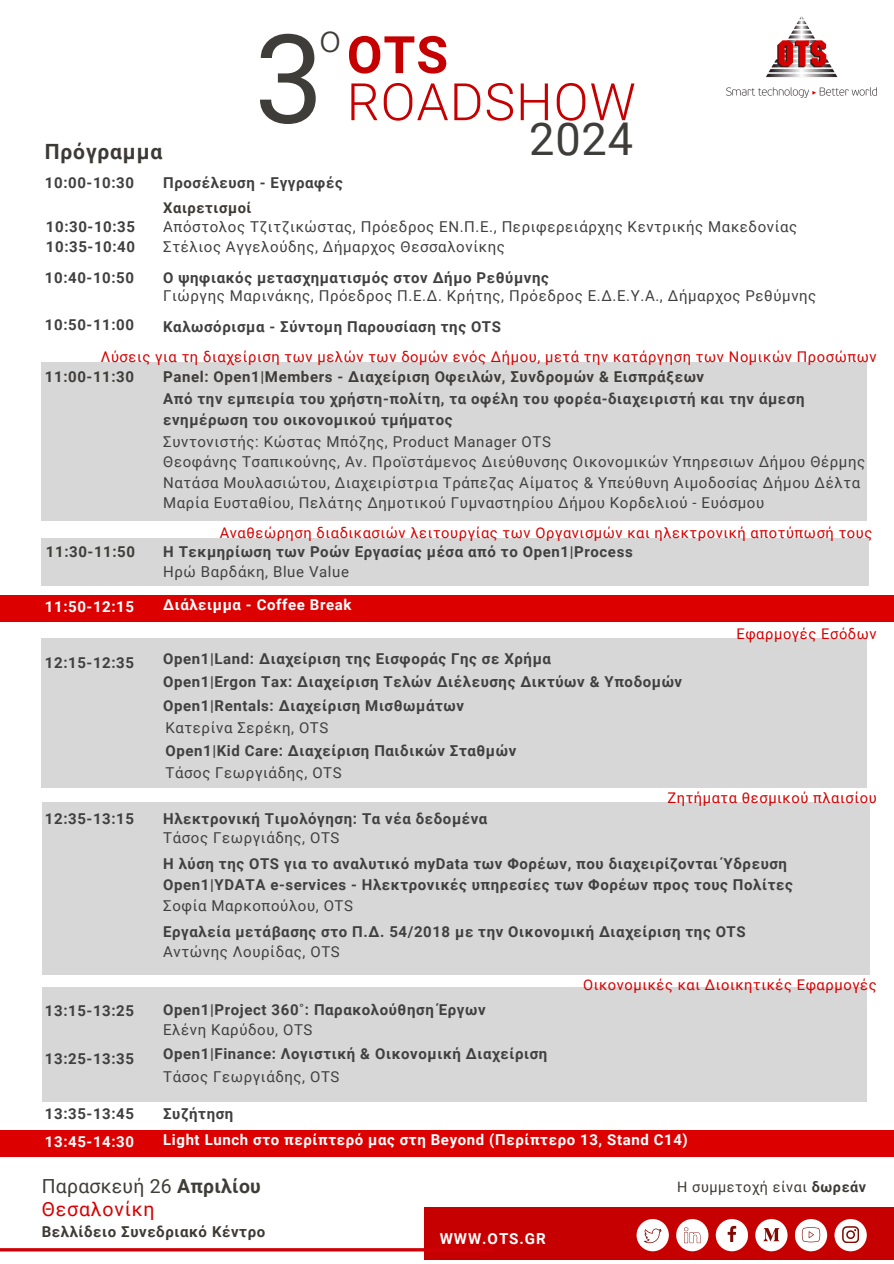
<style>
.page{position:relative;width:894px;height:1264px;background:#fff}
.page>*{position:absolute;margin:0;border:0;box-sizing:border-box;transform-origin:0 0}
.t1{font:123.45px "Roboto";color:#3e3d39}
.t2{font:300 51.6px "Roboto";letter-spacing:.02em;color:#c60000}
.t3{font:700 51.6px "Roboto";color:#c60000}
.t4{font:45.15px "Roboto";color:#3e3d39}
.t5{font:300 38.4px "Roboto";color:#3e3d39}
.t6{font:700 21px "Roboto";letter-spacing:.04em;color:#3d3935}
.t7{font:19.5px "Roboto";letter-spacing:.04em;color:#d70000}
.t8{font:19.35px "Roboto";letter-spacing:.015em;color:#3e3d39}
.t9{font:700 15.15px "Roboto";letter-spacing:.06em;color:#fff}
.t10{font:700 15px/20.2px "Roboto";letter-spacing:.04em;color:#404040}
.t11{font:15px "Roboto";letter-spacing:.04em;color:#404040}
.t12{font:700 15px "Roboto";letter-spacing:.04em;color:#fff}
.t13{font:700 15px "Roboto";letter-spacing:.04em;color:#3e3d39}
.t14{font:700 15px "Roboto";letter-spacing:.04em;color:#3d3935}
.t15{font:14.7px "Roboto";letter-spacing:.04em;color:#d70000}
.t16{font:700 14.7px "Roboto";letter-spacing:.04em;color:#3d3935}
.t17{font:14.4px "Roboto";letter-spacing:.04em;color:#3d3935}
.s1{font-weight:700}
</style>
<div class="page">
<div style="left:424px;top:1207px;width:469px;height:52px;background:#c60000"></div>
<div style="left:834px;top:1218px;width:32px;height:33px;background:#fff;border-radius:50%"></div>
<svg style="left:842px;top:1226px;width:16px;height:16px"></svg>
<div style="left:715px;top:1218px;width:32px;height:33px;background:#fff;border-radius:50%"></div>
<svg style="left:727px;top:1225px;width:8px;height:16px"></svg>
<div style="left:636px;top:1218px;width:32px;height:33px;background:#fff;border-radius:50%"></div>
<svg style="left:644px;top:1228px;width:17px;height:15px"></svg>
<div style="left:676px;top:1218px;width:32px;height:33px;background:#fff;border-radius:50%"></div>
<svg style="left:684px;top:1227px;width:16px;height:16px"></svg>
<div style="left:755px;top:1218px;width:32px;height:33px;background:#fff;border-radius:50%"></div>
<svg style="left:763px;top:1228px;width:16px;height:13px"></svg>
<svg style="left:794px;top:1218px;width:32px;height:33px"></svg>
<svg style="left:801px;top:1227px;width:18px;height:15px"></svg>
<img style="left:726px;top:16px;width:150px;height:81px">
<hr style="left:0;top:1248px;width:492px;height:3px;background:#cf0007">
<div style="left:42px;top:638px;width:824px;height:150px;background:#d8d7d8"></div>
<div style="left:42px;top:801px;width:826px;height:173px;background:#d8d7d8"></div>
<div style="left:0;top:595px;width:893px;height:27px;background:#d00"></div>
<div style="left:0;top:1129px;width:893px;height:27px;background:#d00"></div>
<div style="left:42px;top:362px;width:824px;height:158px;background:#d8d7d8"></div>
<div style="left:42px;top:538px;width:826px;height:48px;background:#d8d7d8"></div>
<div style="left:42px;top:987px;width:824px;height:114px;background:#d8d7d8"></div>
<p class="t1" style="left:254px;top:8px;width:71px">3</p>
<p class="t5" style="left:319px;top:17px;width:23px">ο</p>
<p class="t3" style="left:347px;top:25px;width:103px">OTS</p>
<p class="t2" style="left:347px;top:72px;width:290px">ROADSHOW</p>
<p class="t4" style="left:529px;top:113px;width:105px">2024</p>
<p class="t6" style="left:45px;top:139px;width:119px">Πρόγραμμα</p>
<h1 class="t10" style="left:45px;top:172px;width:91px">10:00-10:30</h1>
<h2 class="t10" style="left:163px;top:172px;width:181px">Προσέλευση - Εγγραφές</h2>
<p class="t16" style="left:163px;top:199px;width:90px">Χαιρετισμοί</p>
<p class="t10" style="left:46px;top:217px;width:91px">10:30-10:35</p>
<p class="t10" style="left:46px;top:237px;width:91px">10:35-10:40</p>
<p class="t11" style="left:163px;top:218px;width:635px">Απόστολος Τζιτζικώστας, Πρόεδρος ΕΝ.Π.Ε., Περιφερειάρχης Κεντρικής Μακεδονίας</p>
<p class="t11" style="left:163px;top:238px;width:343px">Στέλιος Αγγελούδης, Δήμαρχος Θεσσαλονίκης</p>
<p class="t10" style="left:45px;top:268px;width:91px">10:40-10:50</p>
<p class="t10" style="left:163px;top:267px;width:387px">Ο ψηφιακός μετασχηματισμός στον Δήμο Ρεθύμνης</p>
<p class="t11" style="left:163px;top:287px;width:654px">Γιώργης Μαρινάκης, Πρόεδρος Π.Ε.Δ. Κρήτης, Πρόεδρος Ε.Δ.Ε.Υ.Α., Δήμαρχος Ρεθύμνης</p>
<p class="t10" style="left:45px;top:315px;width:91px">10:50-11:00</p>
<p class="t10" style="left:163px;top:316px;width:339px">Καλωσόρισμα - Σύντομη Παρουσίαση της OTS</p>
<p class="t15" style="left:101px;top:348px;width:777px">Λύσεις για τη διαχείριση των μελών των δομών ενός Δήμου, μετά την κατάργηση των Νομικών Προσώπων</p>
<p class="t13" style="left:45px;top:368px;width:91px">11:00-11:30</p>
<p class="t13" style="left:46px;top:542px;width:91px">11:30-11:50</p>
<p class="t13" style="left:163px;top:368px;width:542px">Panel: Open1|Members - Διαχείριση Οφειλών, Συνδρομών &amp; Εισπράξεων</p>
<p class="t10" style="left:163px;top:389px;width:642px">Από την εμπειρία του χρήστη-πολίτη, τα οφέλη του φορέα-διαχειριστή και την άμεση ενημέρωση του οικονομικού τμήματος</p>
<p class="t11" style="left:163px;top:433px;width:389px">Συντονιστής: Κώστας Μπόζης, Product Manager OTS</p>
<p class="t11" style="left:163px;top:453px;width:703px">Θεοφάνης Τσαπικούνης, Αν. Προϊστάμενος Διεύθυνσης Οικονομικών Υπηρεσιων Δήμου Θέρμης</p>
<p class="t11" style="left:163px;top:473px;width:698px">Νατάσα Μουλασιώτου, Διαχειρίστρια Τράπεζας Αίματος &amp; Yπεύθυνη Αιμοδοσίας Δήμου Δέλτα</p>
<p class="t11" style="left:163px;top:494px;width:602px">Μαρία Ευσταθίου, Πελάτης Δημοτικού Γυμναστηρίου Δήμου Κορδελιού - Ευόσμου</p>
<p class="t15" style="left:220px;top:525px;width:654px">Αναθεώρηση διαδικασιών λειτουργίας των Οργανισμών και ηλεκτρονική αποτύπωσή τους</p>
<p class="t11" style="left:163px;top:562px;width:187px">Ηρώ Βαρδάκη, Blue Value</p>
<p class="t10" style="left:163px;top:541px;width:471px">Η Τεκμηρίωση των Ροών Εργασίας μέσα από το Open1|Process</p>
<p class="t12" style="left:45px;top:597px;width:91px">11:50-12:15</p>
<h3 class="t12" style="left:163px;top:596px;width:190px">Διάλειμμα - Coffee Break</h3>
<p class="t10" style="left:45px;top:652px;width:91px">12:15-12:35</p>
<p class="t10" style="left:163px;top:648px;width:389px">Open1|Land: Διαχείριση της Εισφοράς Γης σε Χρήμα</p>
<p class="t10" style="left:163px;top:672px;width:520px">Open1|Ergon Tax: Διαχείριση Τελών Διέλευσης Δικτύων &amp; Υποδομών</p>
<p class="t10" style="left:163px;top:695px;width:302px">Open1|Rentals: Διαχείριση Μισθωμάτων</p>
<p class="t11" style="left:165px;top:719px;width:164px">Κατερίνα Σερέκη, OTS</p>
<p class="t10" style="left:165px;top:740px;width:352px">Open1|Kid Care: Διαχείριση Παιδικών Σταθμών</p>
<p class="t11" style="left:165px;top:764px;width:178px">Τάσος Γεωργιάδης, OTS</p>
<p class="t15" style="left:736px;top:625px;width:142px">Εφαρμογές Εσόδων</p>
<p class="t10" style="left:45px;top:808px;width:91px">12:35-13:15</p>
<p class="t10" style="left:163px;top:808px;width:325px">Ηλεκτρονική Τιμολόγηση: Τα νέα δεδομένα</p>
<p class="t11" style="left:163px;top:828px;width:178px">Τάσος Γεωργιάδης, OTS</p>
<p class="t15" style="left:667px;top:789px;width:211px">Ζητήματα θεσμικού πλαισίου</p>
<p class="t10" style="left:163px;top:853px;width:625px">Η λύση της OTS για το αναλυτικό myData των Φορέων, που διαχειρίζονται Ύδρευση</p>
<p class="t10" style="left:163px;top:874px;width:631px">Open1|YDATA e-services - Ηλεκτρονικές υπηρεσίες των Φορέων προς τους Πολίτες</p>
<p class="t11" style="left:163px;top:897px;width:191px">Σοφία Μαρκοπούλου, OTS</p>
<p class="t10" style="left:163px;top:921px;width:584px">Εργαλεία μετάβασης στο Π.Δ. 54/2018 με την Οικονομική Διαχείριση της OTS</p>
<p class="t11" style="left:163px;top:942px;width:178px">Αντώνης Λουρίδας, OTS</p>
<h6 class="t15" style="left:583px;top:976px;width:295px">Οικονομικές και Διοικητικές Εφαρμογές</h6>
<p class="t10" style="left:45px;top:1000px;width:91px">13:15-13:25</p>
<p class="t10" style="left:163px;top:999px;width:324px">Open1|Project 360˚: Παρακολούθηση Έργων</p>
<h5 class="t11" style="left:163px;top:1021px;width:151px">Ελένη Καρύδου, OTS</h5>
<p class="t11" style="left:163px;top:1067px;width:178px">Τάσος Γεωργιάδης, OTS</p>
<p class="t10" style="left:163px;top:1043px;width:385px">Open1|Finance: Λογιστική &amp; Οικονομική Διαχείριση</p>
<h5 class="t10" style="left:45px;top:1048px;width:91px">13:25-13:35</h5>
<p class="t10" style="left:45px;top:1103px;width:91px">13:35-13:45</p>
<p class="t10" style="left:163px;top:1103px;width:72px">Συζήτηση</p>
<p class="t12" style="left:45px;top:1132px;width:91px">13:45-14:30</p>
<p class="t12" style="left:163px;top:1131px;width:526px">Light Lunch στο περίπτερό μας στη Beyond (Περίπτερο 13, Stand C14)</p>
<p class="t17" style="left:677px;top:1178px;width:190px">Η συμμετοχή είναι <span class="s1">δωρεάν</span></p>
<p class="t14" style="left:42px;top:1223px;width:225px">Βελλίδειο Συνεδριακό Κέντρο</p>
<p class="t8" style="left:42px;top:1174px;width:220px">Παρασκευή 26 <span class="s1">Απριλίου</span></p>
<p class="t7" style="left:42px;top:1197px;width:114px">Θεσαλονίκη</p>
<p class="t9" style="left:439px;top:1230px;width:107px">WWW.OTS.GR</p>
</div>
